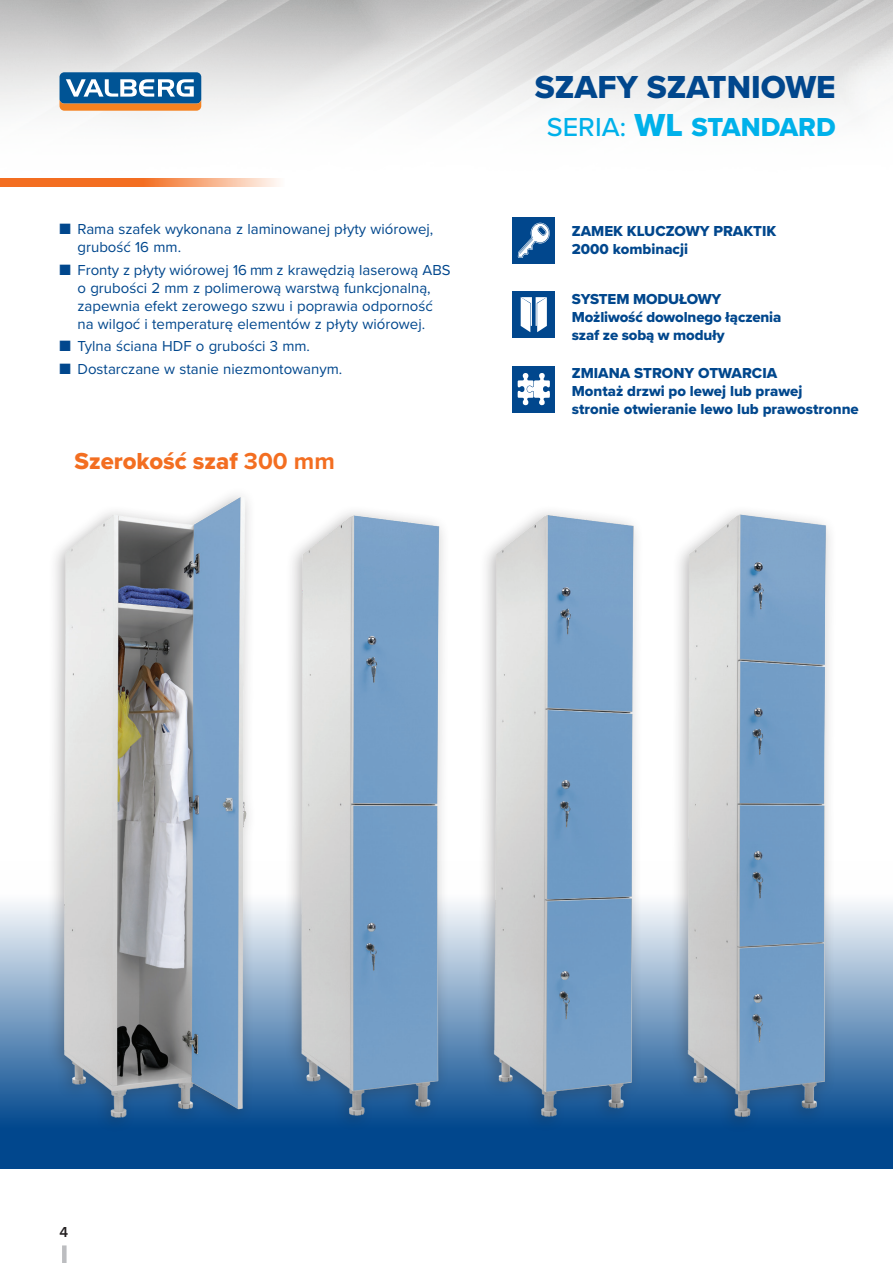
<style>
.page{position:relative;width:893px;height:1263px;background:#fff}
.page>*{position:absolute;margin:0;border:0;box-sizing:border-box;transform-origin:0 0}
.t1{font:33px "Proxima Nova Extrabld";color:#01478d}
.t2{font:27px "Proxima Nova Extrabld";color:#00b1ea}
.Paragraph_Style_1{font:24px "Proxima Nova Extrabld";color:#f36e21}
.t3{font:15px/18px "Proxima Nova";color:#01478d}
.Paragraph_Style_1-2{font:15px/18px "Proxima Nova Extrabld";color:#01478d}
.t4{font:600 15px "Proxima Nova";color:#231f20}
.s1{font-family:"Proxima Nova";font-weight:700}
.s2{font-family:"Proxima Nova";font-weight:500}
.s3{font-size:33px}
</style>
<div class="page">
<img style="left:0;top:0;width:893px;height:179px">
<div style="left:60px;top:72px;width:141px;height:32px;background:#005495;border-radius:5px"></div>
<svg style="left:60px;top:79px;width:141px;height:32px"></svg>
<svg style="left:0;top:179px;width:279px;height:8px;background:#f58f54"></svg>
<div style="left:62px;top:1245px;width:5px;height:18px;background:#bcbdc0"></div>
<svg style="left:0;top:902px;width:893px;height:267px;background:#4477ab"></svg>
<div style="left:47px;top:486px;width:210px;height:648px;background:#231f20;opacity:.31"></div>
<img style="left:55px;top:489px;width:202px;height:638px">
<div style="left:671px;top:504px;width:166px;height:630px;background:#231f20;opacity:.31"></div>
<img style="left:677px;top:504px;width:161px;height:623px">
<div style="left:284px;top:505px;width:166px;height:627px;background:#231f20;opacity:.31"></div>
<img style="left:289px;top:505px;width:162px;height:622px">
<div style="left:477px;top:505px;width:166px;height:628px;background:#231f20;opacity:.31"></div>
<img style="left:483px;top:505px;width:162px;height:622px">
<div style="left:512px;top:217px;width:43px;height:47px;background:#01478d"></div>
<svg style="left:518px;top:223px;width:32px;height:35px"></svg>
<div style="left:512px;top:366px;width:43px;height:46px;background:#01478d"></div>
<svg style="left:518px;top:373px;width:32px;height:32px"></svg>
<div style="left:512px;top:291px;width:43px;height:47px;background:#01478d"></div>
<svg style="left:521px;top:297px;width:26px;height:35px"></svg>
<p class="t3" style="left:78px;top:220px;width:357px;text-indent:-18px">■ Rama szafek wykonana z laminowanej płyty wiórowej, grubość 16 mm.</p>
<p class="t3" style="left:60px;top:260px;width:393px;text-align:center">■ Fronty z płyty wiórowej 16 mm z krawędzią laserową ABS o grubości 2 mm z polimerową warstwą funkcjonalną, zapewnia efekt zerowego szwu i poprawia odporność<br>na wilgoć i temperaturę elementów z płyty wiórowej.</p>
<p class="t3" style="left:60px;top:337px;width:252px">■ Tylna ściana HDF o grubości 3 mm.</p>
<p class="t3" style="left:60px;top:359px;width:284px">■ Dostarczane w stanie niezmontowanym.</p>
<p class="Paragraph_Style_1" style="left:75px;top:443px;width:262px">Szerokość szaf <span class="s1">300 mm</span></p>
<h1 class="t1" style="left:535px;top:63px;width:302px">SZAFY SZATNIOWE</h1>
<p class="t2" style="left:547px;top:107px;width:290px"><span class="s2">SERIA:</span> <span class="s3">WL</span> STANDARD</p>
<p class="Paragraph_Style_1-2" style="left:572px;top:222px;width:206px">ZAMEK KLUCZOWY PRAKTIK</p>
<p class="Paragraph_Style_1-2" style="left:572px;top:240px;width:118px">2000 kombinacji</p>
<p class="Paragraph_Style_1-2" style="left:572px;top:289px;width:151px">SYSTEM MODUŁOWY</p>
<p class="Paragraph_Style_1-2" style="left:572px;top:307px;width:211px">Możliwość dowolnego łączenia</p>
<p class="Paragraph_Style_1-2" style="left:572px;top:325px;width:154px">szaf ze sobą w moduły</p>
<p class="Paragraph_Style_1-2" style="left:572px;top:364px;width:207px">ZMIANA STRONY OTWARCIA</p>
<p class="Paragraph_Style_1-2" style="left:572px;top:382px;width:288px">Montaż drzwi po lewej lub prawej<br>stronie otwieranie lewo lub prawostronne</p>
<p class="t4" style="left:60px;top:1221px;width:10px">4</p>
</div>
